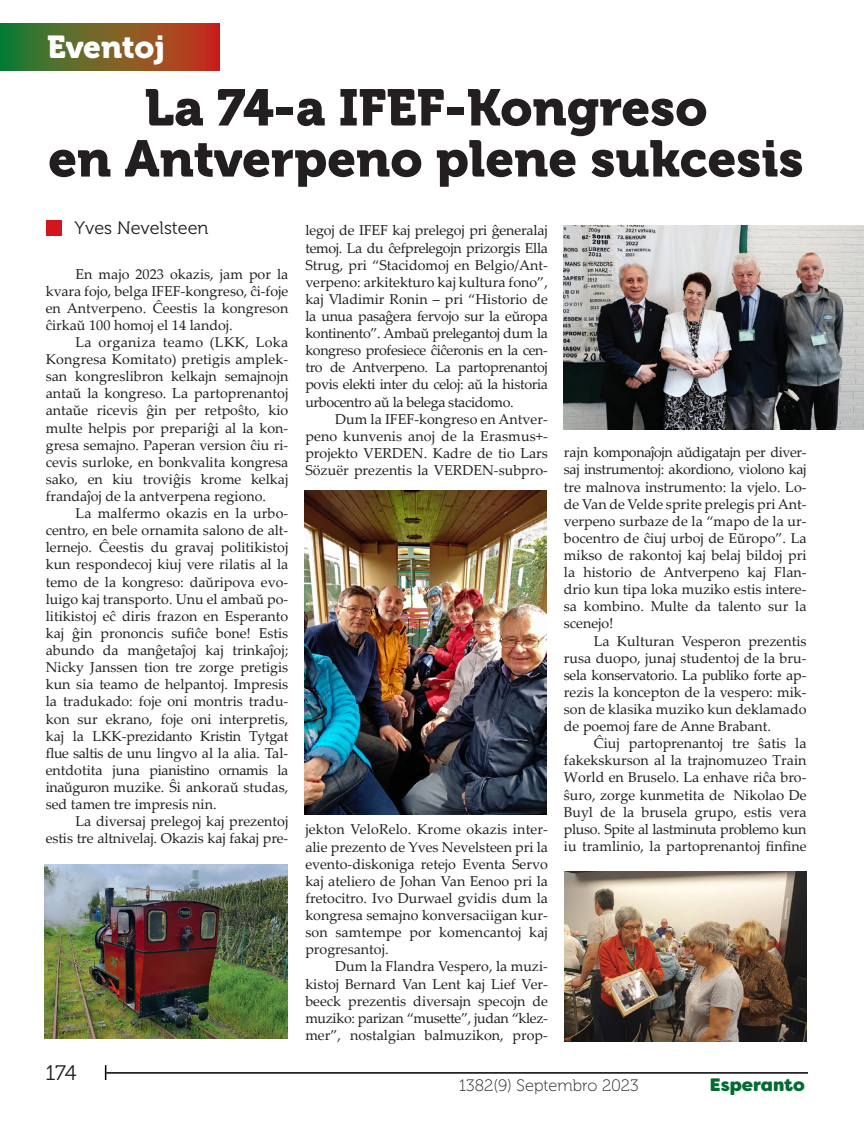
<style>
.page{position:relative;width:864px;height:1132px;background:#fff}
.page>*{position:absolute;margin:0;border:0;box-sizing:border-box;transform-origin:0 0}
.Базовый{font:51px "Museo 900";color:#231f20}
.Базовый-2{font:31.5px "Museo 900";color:#fff}
.t1{font:21px "Museo 300";color:#231f20}
.Базовый-3{font:18px "Museo 300";color:#231f20}
.t2{font:800 18px "Filson Soft";color:#006c30}
.t3{font:16.5px "Museo 100";color:#231f20}
.Базовый-4{font:14.25px/17.1px "Palatino Linotype";color:#231f20;text-align:justify}
</style>
<div class="page">
<hr style="left:106px;top:1071px;width:701px;height:2px;background:#000">
<svg style="left:105px;top:1065px;width:1px;height:14px"></svg>
<div style="left:46px;top:220px;width:16px;height:15px;background:#d2161e"></div>
<svg style="left:0;top:23px;width:219px;height:48px"></svg>
<img style="left:563px;top:225px;width:300px;height:204px">
<img style="left:304px;top:490px;width:242px;height:323px">
<img style="left:45px;top:864px;width:242px;height:174px">
<img style="left:564px;top:871px;width:242px;height:169px">
<p class="Базовый-2" style="left:47px;top:29px;width:119px">Eventoj</p>
<p class="Базовый" style="left:144px;top:79px;width:564px">La 74-a IFEF-Kongreso</p>
<p class="Базовый" style="left:48px;top:130px;width:756px">en Antverpeno plene sukcesis</p>
<p class="Базовый-3" style="left:74px;top:217px;width:135px">Yves Nevelsteen</p>
<p class="Базовый-4" style="left:46px;top:264px;width:244px;text-indent:30px">En majo 2023 okazis, jam por la kvara fojo, belga IFEF-kongreso, ĉi-foje en Antverpeno. Ĉeestis la kongreson ĉirkaŭ 100 homoj el 14 landoj.</p>
<p class="Базовый-4" style="left:46px;top:333px;width:244px;text-indent:30px">La organiza teamo (LKK, Loka Kongresa Komitato) pretigis amplek&shy;san kongreslibron kelkajn semajnojn antaŭ la kongreso. La partoprenantoj antaŭe ricevis ĝin per retpoŝto, kio multe helpis por prepariĝi al la kon&shy;gresa semajno. Paperan version ĉiu ri&shy;cevis surloke, en bonkvalita kongresa sako, en kiu troviĝis krome kelkaj frandaĵoj de la antverpena regiono.</p>
<p class="Базовый-4" style="left:46px;top:504px;width:244px;text-indent:30px">La malfermo okazis en la urbo&shy;centro, en bele ornamita salono de alt&shy;lernejo. Ĉeestis du gravaj politikistoj kun respondecoj kiuj vere rilatis al la temo de la kongreso: daŭripova evo-</p>
<p class="Базовый-4" style="left:46px;top:589px;width:244px">luigo kaj transporto. Unu el ambaŭ po&shy;litikistoj eĉ diris frazon en Esperanto kaj ĝin prononcis sufiĉe bone! Estis abundo da manĝetaĵoj kaj trinkaĵoj; Nicky Janssen tion tre zorge pretigis kun sia teamo de helpantoj. Impresis la tradukado: foje oni montris tradu&shy;kon sur ekrano, foje oni interpretis, kaj la LKK-prezidanto Kristin Tytgat flue saltis de unu lingvo al la alia. Tal&shy;entdotita juna pianistino ornamis la inaŭguron muzike. Ŝi ankoraŭ studas, sed tamen tre impresis nin.</p>
<p class="Базовый-4" style="left:46px;top:812px;width:244px;text-align:right">La diversaj prelegoj kaj prezentoj estis tre altnivelaj. Okazis kaj fakaj pre-</p>
<h3 class="t1" style="left:45px;top:1060px;width:33px">174</h3>
<p class="Базовый-4" style="left:305px;top:221px;width:244px">legoj de IFEF kaj prelegoj pri ĝeneralaj temoj. La du ĉefprelegojn prizorgis Ella Strug, pri “Stacidomoj en Belgio/Ant&shy;verpeno: arkitekturo kaj kultura fono”, kaj Vladimir Ronin – pri “Historio de la unua pasaĝera fervojo sur la eŭropa kontinento”. Ambaŭ prelegantoj dum la kongreso profesiece ĉiĉeronis en la cen&shy;tro de Antverpeno. La partoprenantoj povis elekti inter du celoj: aŭ la historia urbocentro aŭ la belega stacidomo.</p>
<p class="Базовый-4" style="left:305px;top:409px;width:244px;text-indent:30px">Dum la IFEF-kongreso en Antver&shy;peno kunvenis anoj de la Erasmus+- projekto VERDEN. Kadre de tio Lars Sözuër prezentis la VERDEN-subpro-</p>
<p class="Базовый-4" style="left:305px;top:820px;width:244px">jekton VeloRelo. Krome okazis inter&shy;alie prezento de Yves Nevelsteen pri la evento-diskoniga retejo Eventa Servo kaj ateliero de Johan Van Eenoo pri la fretocitro. Ivo Durwael gvidis dum la kongresa semajno konversaciigan kur&shy;son samtempe por komencantoj kaj progresantoj.</p>
<p class="Базовый-4" style="left:305px;top:957px;width:244px;text-indent:30px">Dum la Flandra Vespero, la muzi&shy;kistoj Bernard Van Lent kaj Lief Ver&shy;beeck prezentis diversajn specojn de muziko: parizan “musette”, judan “klez&shy;mer”, nostalgian balmuzikon, prop-</p>
<p class="Базовый-4" style="left:563px;top:443px;width:244px">rajn komponaĵojn aŭdigatajn per diver&shy;saj instrumentoj: akordiono, violono kaj tre malnova instrumento: la vjelo. Lo&shy;de Van de Velde sprite prelegis pri Ant-</p>
<p class="Базовый-4" style="left:563px;top:511px;width:244px">verpeno surbaze de la “mapo de la ur&shy;bocentro de ĉiuj urboj de Eŭropo”. La mikso de rakontoj kaj belaj bildoj pri la historio de Antverpeno kaj Flan&shy;drio kun tipa loka muziko estis intere&shy;sa kombino. Multe da talento sur la scenejo!</p>
<p class="Базовый-4" style="left:563px;top:631px;width:244px;text-indent:30px">La Kulturan Vesperon prezentis rusa duopo, junaj studentoj de la bru&shy;sela konservatorio. La publiko forte ap&shy;rezis la koncepton de la vespero: mik&shy;son de klasika muziko kun deklamado de poemoj fare de Anne Brabant.</p>
<p class="Базовый-4" style="left:563px;top:734px;width:244px;text-indent:30px">Ĉiuj partoprenantoj tre ŝatis la fakekskurson al la trajnomuzeo Train World en Bruselo. La enhave riĉa bro&shy;ŝuro, zorge kunmetita de Nikolao De Buyl de la brusela grupo, estis vera pluso. Spite al lastminuta problemo kun iu tramlinio, la partoprenantoj finfine</p>
<p class="t3" style="left:459px;top:1075px;width:181px">1382(9) Septembro 2023</p>
<p class="t2" style="left:709px;top:1072px;width:97px">Esperanto</p>
</div>
